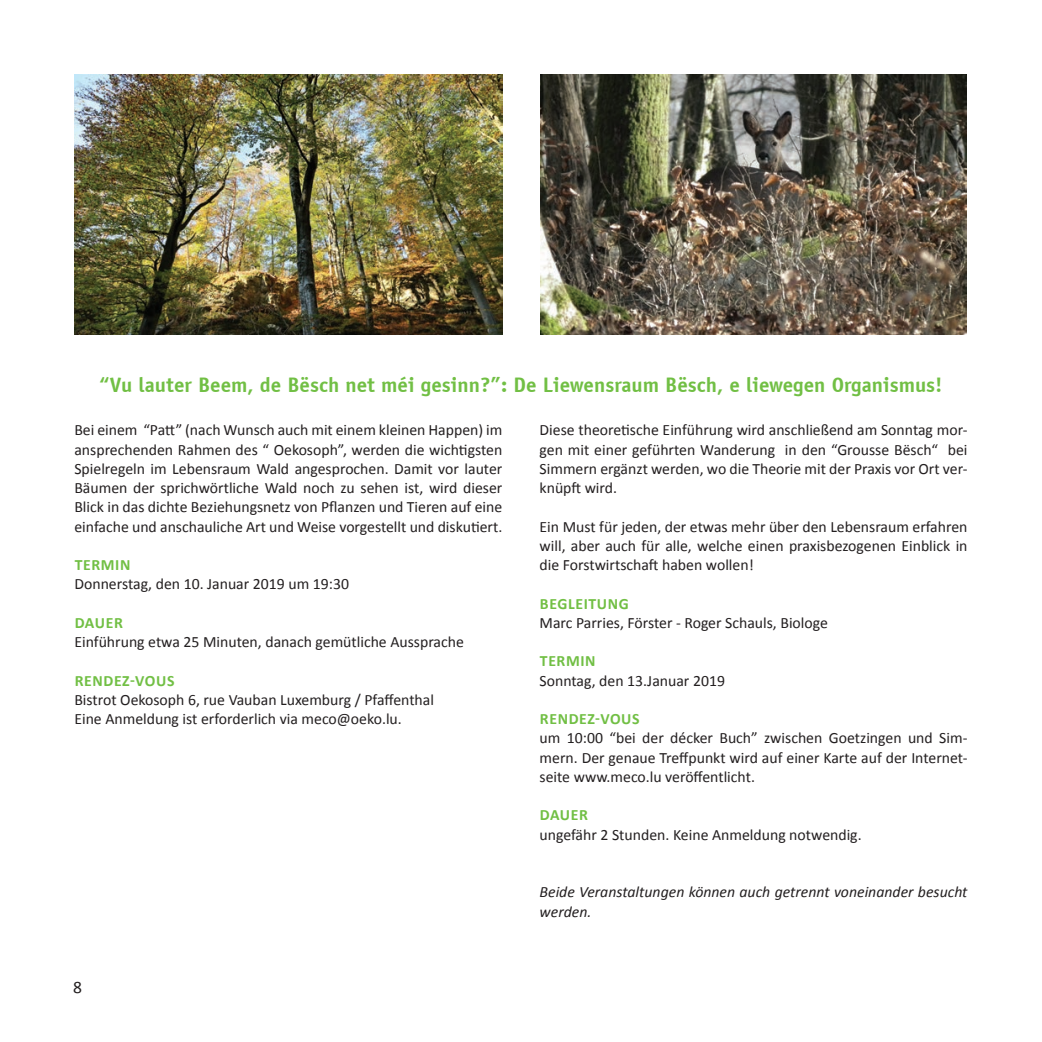
<style>
.page{position:relative;width:1042px;height:1042px;background:#fff}
.page>*{position:absolute;margin:0;border:0;box-sizing:border-box;transform-origin:0 0}
.t1{font:700 21px "Officina Sans";color:#71bf44}
.t2{font:17.5px "Calibri";color:#231f20}
.t3{font:15.75px/19.2px "Calibri";color:#231f20;text-align:justify}
.t4{font:italic 15.75px/19.2px "Calibri";color:#231f20}
.t5{font:700 15.75px "Calibri";letter-spacing:.04em;color:#71bf44}
</style>
<div class="page">
<img style="left:540px;top:74px;width:426px;height:261px">
<img style="left:74px;top:74px;width:428px;height:261px">
<h1 class="t1" style="left:99px;top:371px;width:845px">“Vu lauter Beem, de Bësch net méi gesinn?”: De Liewensraum Bësch, e liewegen Organismus!</h1>
<p class="t3" style="left:74px;top:421px;width:429px">Bei einem “Patt” (nach Wunsch auch mit einem kleinen Happen) im ansprechenden Rahmen des “ Oekosoph”, werden die wichtigsten Spielregeln im Lebensraum Wald angesprochen. Damit vor lauter Bäumen der sprichwörtliche Wald noch zu sehen ist, wird dieser Blick in das dichte Beziehungsnetz von Pflanzen und Tieren auf eine einfache und anschauliche Art und Weise vorgestellt und diskutiert.</p>
<p class="t5" style="left:75px;top:555px;width:49px">TERMIN</p>
<p class="t3" style="left:74px;top:575px;width:276px">Donnerstag, den 10. Januar 2019 um 19:30</p>
<p class="t5" style="left:75px;top:613px;width:46px">DAUER</p>
<p class="t3" style="left:74px;top:632px;width:391px">Einführung etwa 25 Minuten, danach gemütliche Aussprache</p>
<p class="t5" style="left:75px;top:670px;width:101px">RENDEZ-VOUS</p>
<p class="t3" style="left:74px;top:690px;width:361px">Bistrot Oekosoph 6, rue Vauban Luxemburg / Pfaffenthal<br>Eine Anmeldung ist erforderlich via meco@oeko.lu.</p>
<p class="t2" style="left:73px;top:976px;width:10px">8</p>
<p class="t3" style="left:539px;top:421px;width:429px">Diese theoretische Einführung wird anschließend am Sonntag mor&shy;gen mit einer geführten Wanderung in den “Grousse Bësch“ bei Simmern ergänzt werden, wo die Theorie mit der Praxis vor Ort ver&shy;knüpft wird.</p>
<p class="t3" style="left:539px;top:517px;width:429px">Ein Must für jeden, der etwas mehr über den Lebensraum erfahren will, aber auch für alle, welche einen praxisbezogenen Einblick in die Forstwirtschaft haben wollen!</p>
<p class="t5" style="left:540px;top:593px;width:90px">BEGLEITUNG</p>
<p class="t3" style="left:539px;top:613px;width:290px">Marc Parries, Förster - Roger Schauls, Biologe</p>
<p class="t5" style="left:540px;top:651px;width:49px">TERMIN</p>
<p class="t3" style="left:539px;top:671px;width:187px">Sonntag, den 13.Januar 2019</p>
<p class="t5" style="left:540px;top:709px;width:101px">RENDEZ-VOUS</p>
<p class="t3" style="left:539px;top:728px;width:429px">um 10:00 “bei der décker Buch” zwischen Goetzingen und Sim&shy;mern. Der genaue Treffpunkt wird auf einer Karte auf der Internet&shy;seite www.meco.lu veröffentlicht.</p>
<p class="t5" style="left:540px;top:805px;width:46px">DAUER</p>
<p class="t3" style="left:539px;top:825px;width:324px">ungefähr 2 Stunden. Keine Anmeldung notwendig.</p>
<p class="t4" style="left:539px;top:882px;width:429px">Beide Veranstaltungen können auch getrennt voneinander besucht werden.</p>
</div>
